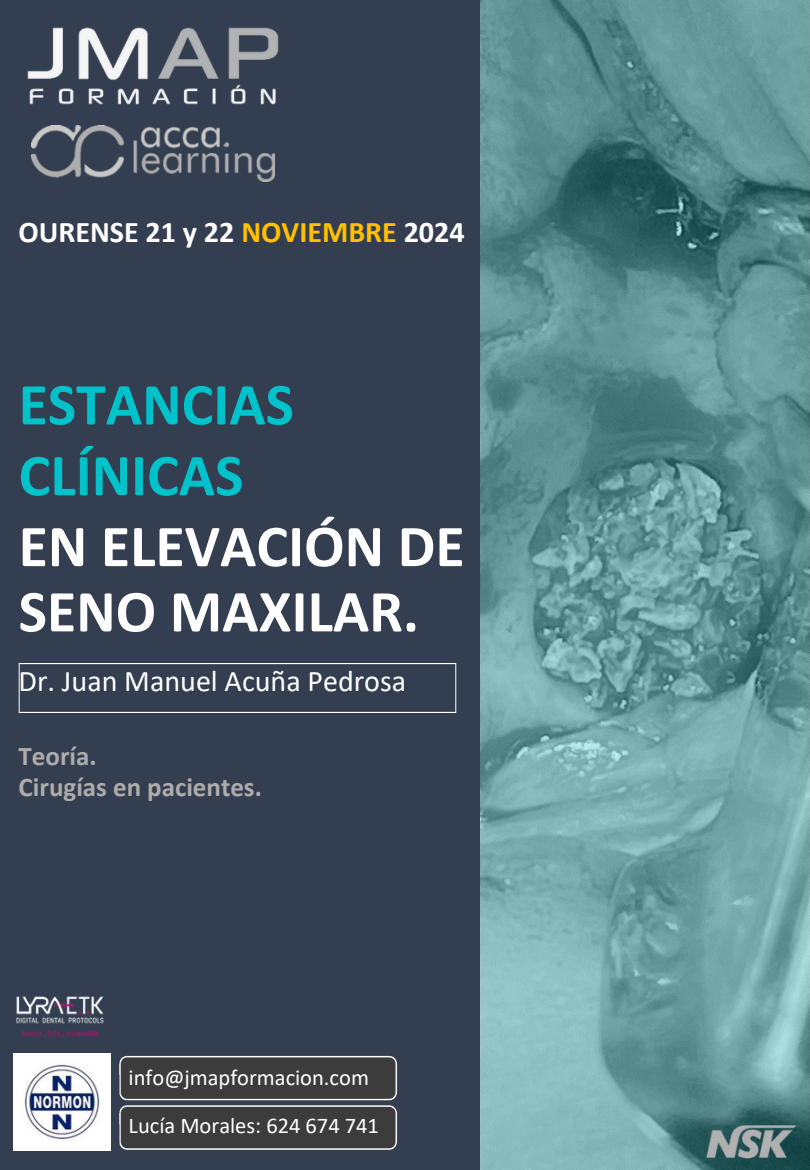
<style>
.page{position:relative;width:810px;height:1170px;background:#333f50}
.page>*{position:absolute;margin:0;border:0;box-sizing:border-box;transform-origin:0 0}
.t1{font:700 60px/70.8px "Calibri";color:#00c2cb}
.t2{font:700 60px "Calibri";color:#fff}
.t3{font:700 30.15px "Calibri";color:#fff}
.t4{font:30px "Calibri";color:#fff}
.t5{font:700 27px/31.5px "Calibri";color:#afabab}
.t6{font:22.5px/48.3px "Calibri";color:#fff}
.s1{color:#ffc000}
.s2{color:#fff}
</style>
<div class="page">
<img style="left:480px;top:0;width:330px;height:1170px">
<img style="left:107px;top:1053px;width:290px;height:98px">
<img style="left:27px;top:27px;width:252px;height:78px">
<img style="left:32px;top:126px;width:243px;height:55px">
<img style="left:18px;top:664px;width:439px;height:48px">
<img style="left:706px;top:1126px;width:90px;height:32px">
<img style="left:13px;top:1054px;width:97px;height:96px">
<img style="left:16px;top:996px;width:88px;height:42px">
<p class="t3" style="left:19px;top:219px;width:448px">OURENSE 21 y 22 <span class="s1">NOVIEMBRE</span> 2024</p>
<p class="t1" style="left:19px;top:374px;width:447px">ESTANCIAS<br>CLÍNICAS<br><span class="s2">EN ELEVACIÓN DE</span></p>
<p class="t2" style="left:19px;top:586px;width:402px">SENO MAXILAR.</p>
<p class="t4" style="left:19px;top:669px;width:389px">Dr. Juan Manuel Acuña Pedrosa</p>
<p class="t5" style="left:19px;top:742px;width:245px">Teoría.<br>Cirugías en pacientes.</p>
<p class="t6" style="left:129px;top:1055px;width:252px">info@jmapformacion.com<br>Lucía Morales: 624 674 741</p>
</div>
